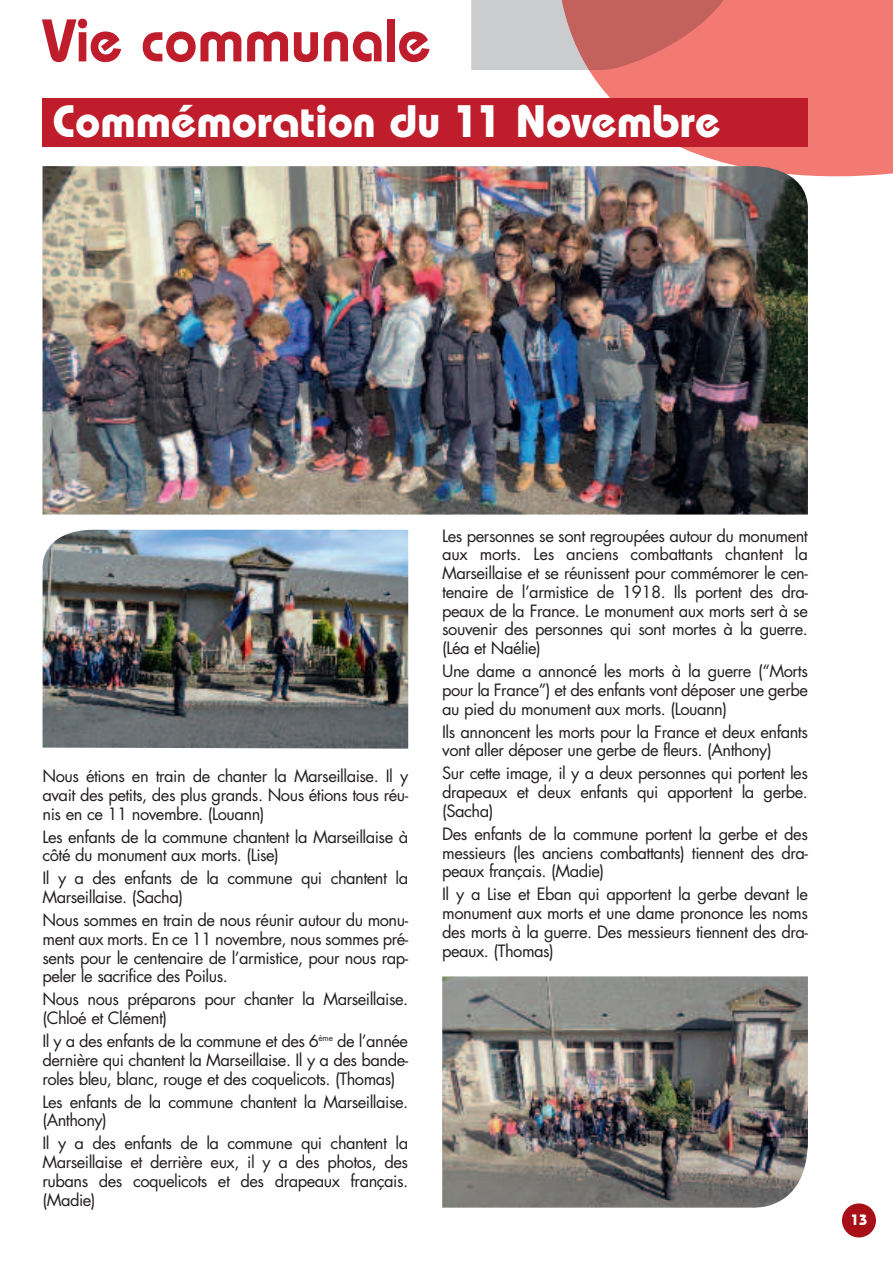
<style>
.page{position:relative;width:893px;height:1263px;background:#fff}
.page>*{position:absolute;margin:0;border:0;box-sizing:border-box;transform-origin:0 0}
.t1{font:600 60px "Bauhaus";color:#bf1d2c}
.t2{font:700 45.45px "Bauhaus";color:#fff}
.t3{font:16.5px/18.8px "Futura";letter-spacing:-.03em;color:#231f20;text-align:justify}
.t4{font:700 15px "Bauhaus";color:#fff}
</style>
<div class="page">
<svg style="left:557px;top:0;width:336px;height:176px;background:#f48a84"></svg>
<svg style="left:471px;top:0;width:265px;height:70px;background:#d08f8d"></svg>
<div style="left:842px;top:1203px;width:34px;height:34px;background:#a71016;border-radius:50%"></div>
<div style="left:43px;top:98px;width:765px;height:48px;background:#bf1d2c"></div>
<img style="left:43px;top:166px;width:765px;height:348px">
<img style="left:42px;top:530px;width:366px;height:218px">
<img style="left:442px;top:976px;width:366px;height:232px">
<h1 class="t1" style="left:43px;top:19px;width:390px">Vie communale</h1>
<h2 class="t2" style="left:52px;top:105px;width:669px">Commémoration du 11 Novembre</h2>
<p class="t3" style="left:43px;top:768px;width:367px">Nous étions en train de chanter la Marseillaise. Il y avait des petits, des plus grands. Nous étions tous réu&shy;nis en ce 11 novembre. (Louann)</p>
<p class="t3" style="left:43px;top:828px;width:367px">Les enfants de la commune chantent la Marseillaise à côté du monument aux morts. (Lise)</p>
<p class="t3" style="left:43px;top:870px;width:367px">Il y a des enfants de la commune qui chantent la<br>Marseillaise. (Sacha)</p>
<p class="t3" style="left:43px;top:912px;width:367px">Nous sommes en train de nous réunir autour du monu&shy;ment aux morts. En ce 11 novembre, nous sommes pré&shy;sents pour le centenaire de l’armistice, pour nous rap&shy;peler le sacrifice des Poilus.</p>
<p class="t3" style="left:43px;top:991px;width:367px">Nous nous préparons pour chanter la Marseillaise. (Chloé et Clément)</p>
<p class="t3" style="left:43px;top:1033px;width:367px">Il y a des enfants de la commune et des 6<sup>ème</sup> de l’année dernière qui chantent la Marseillaise. Il y a des bande&shy;roles bleu, blanc, rouge et des coquelicots. (Thomas)</p>
<p class="t3" style="left:43px;top:1094px;width:367px">Les enfants de la commune chantent la Marseillaise. (Anthony)</p>
<p class="t3" style="left:42px;top:1135px;width:367px">Il y a des enfants de la commune qui chantent la Marseillaise et derrière eux, il y a des photos, des rubans des coquelicots et des drapeaux français. (Madie)</p>
<p class="t3" style="left:442px;top:528px;width:367px">Les personnes se sont regroupées autour du monument aux morts. Les anciens combattants chantent la Marseillaise et se réunissent pour commémorer le cen&shy;tenaire de l’armistice de 1918. Ils portent des dra&shy;peaux de la France. Le monument aux morts sert à se souvenir des personnes qui sont mortes à la guerre. (Léa et Naélie)</p>
<p class="t3" style="left:442px;top:663px;width:367px">Une dame a annoncé les morts à la guerre (“Morts pour la France”) et des enfants vont déposer une gerbe au pied du monument aux morts. (Louann)</p>
<p class="t3" style="left:442px;top:724px;width:367px">Ils annoncent les morts pour la France et deux enfants vont aller déposer une gerbe de fleurs. (Anthony)</p>
<p class="t3" style="left:442px;top:765px;width:367px">Sur cette image, il y a deux personnes qui portent les drapeaux et deux enfants qui apportent la gerbe. (Sacha)</p>
<p class="t3" style="left:442px;top:826px;width:367px">Des enfants de la commune portent la gerbe et des messieurs (les anciens combattants) tiennent des dra&shy;peaux français. (Madie)</p>
<p class="t3" style="left:442px;top:886px;width:367px">Il y a Lise et Eban qui apportent la gerbe devant le monument aux morts et une dame prononce les noms des morts à la guerre. Des messieurs tiennent des dra&shy;peaux. (Thomas)</p>
<p class="t4" style="left:851px;top:1215px;width:18px">13</p>
</div>
